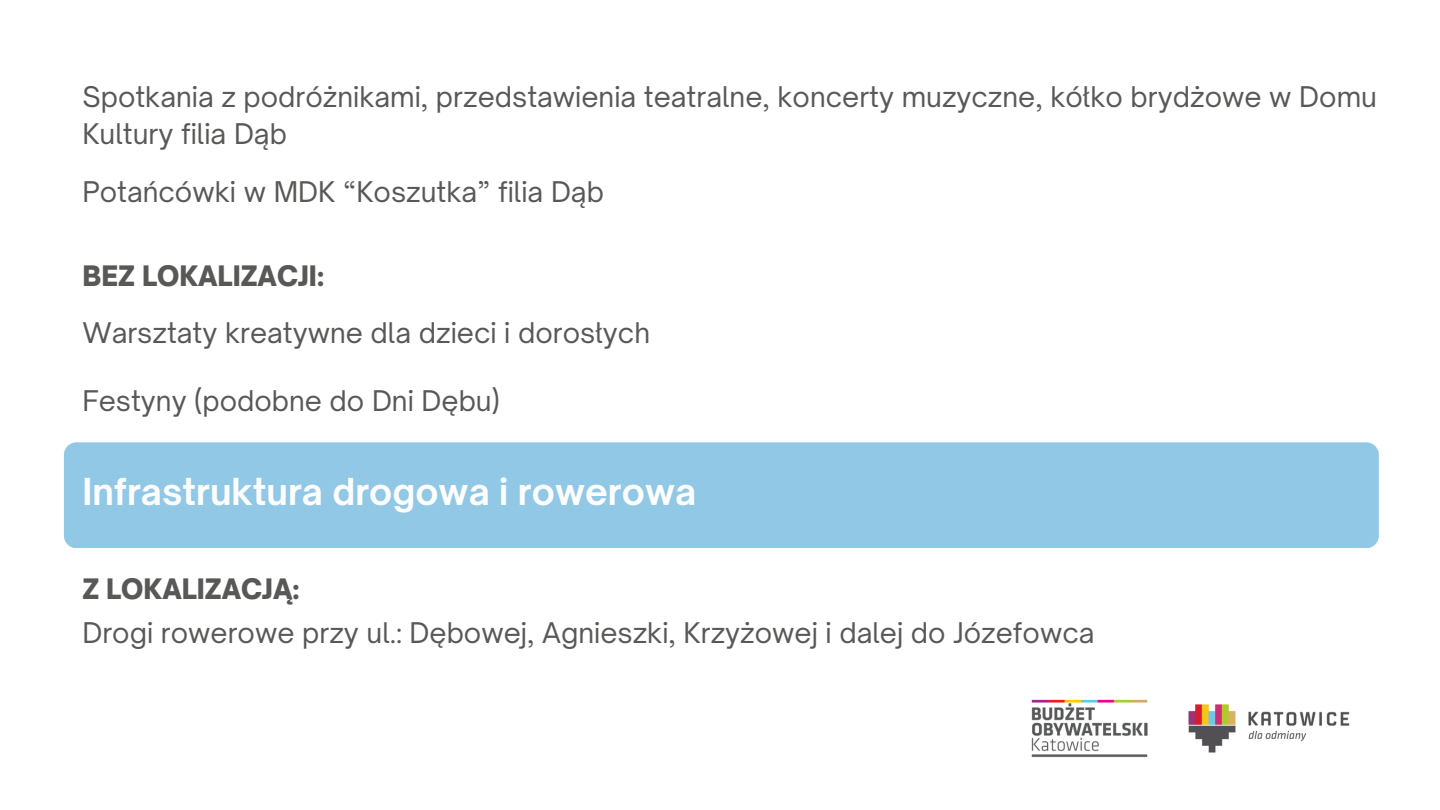
<style>
.page{position:relative;width:1440px;height:810px;background:#fff}
.page>*{position:absolute;margin:0;border:0;box-sizing:border-box;transform-origin:0 0}
.t1{font:700 35.6px "Open Sauce One";color:#fdfdfd}
.t2{font:27.3px/37.5px "Open Sauce One";color:#585857}
.t3{font:900 27px "Open Sauce One";color:#585857}
</style>
<div class="page">
<img style="left:1031px;top:699px;width:319px;height:59px">
<div style="left:64px;top:442px;width:1315px;height:106px;background:#91c8e6;border-radius:13px"></div>
<p class="t2" style="left:82px;top:78px;width:1296px">Spotkania z podróżnikami, przedstawienia teatralne, koncerty muzyczne, kółko brydżowe w Domu<br>Kultury filia Dąb</p>
<p class="t2" style="left:82px;top:173px;width:523px">Potańcówki w MDK “Koszutka” filia Dąb</p>
<p class="t3" style="left:82px;top:259px;width:243px">BEZ LOKALIZACJI:</p>
<p class="t2" style="left:82px;top:314px;width:569px">Warsztaty kreatywne dla dzieci i dorosłych</p>
<p class="t2" style="left:82px;top:381px;width:419px">Festyny (podobne do Dni Dębu)</p>
<h1 class="t1" style="left:82px;top:470px;width:615px">Infrastruktura drogowa i rowerowa</h1>
<p class="t3" style="left:82px;top:572px;width:219px">Z LOKALIZACJĄ:</p>
<p class="t2" style="left:82px;top:614px;width:1014px">Drogi rowerowe przy ul.: Dębowej, Agnieszki, Krzyżowej i dalej do Józefowca</p>
</div>
